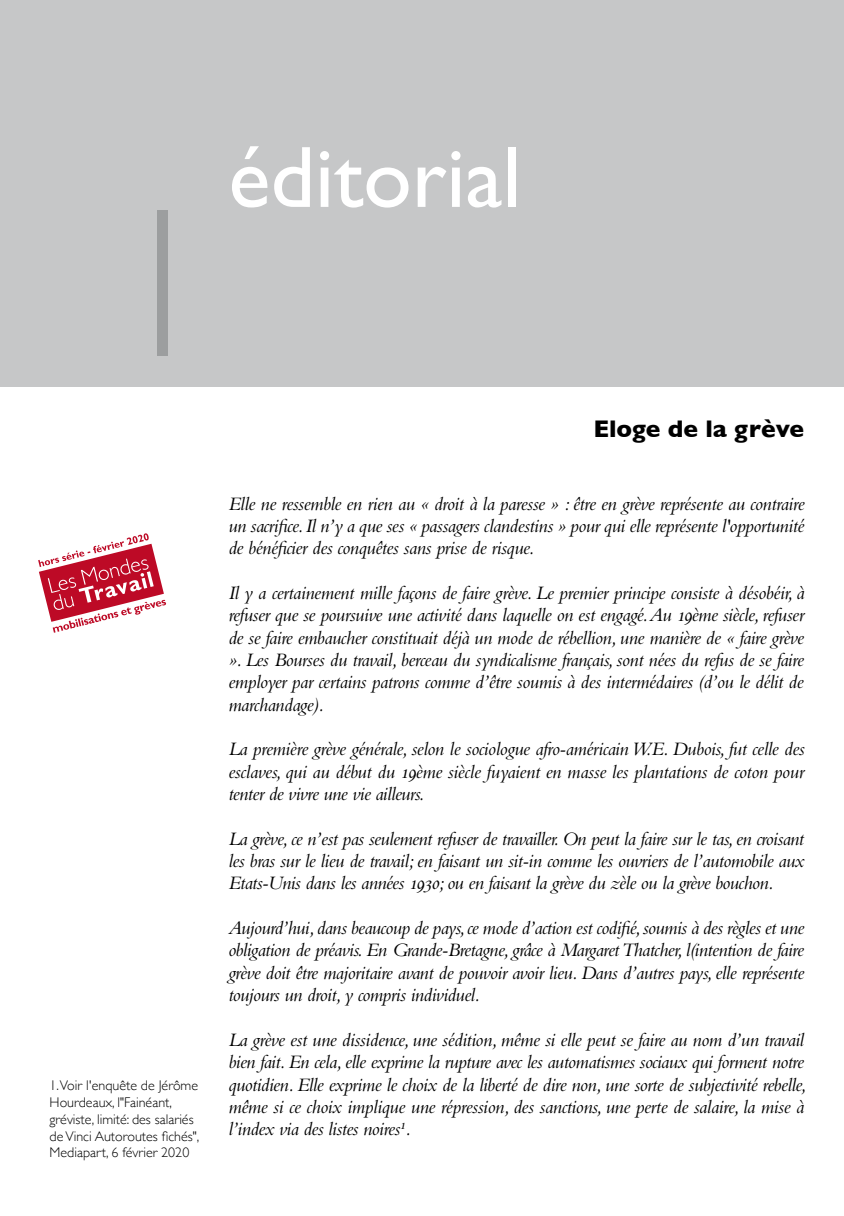
<style>
.page{position:relative;width:844px;height:1216px;background:#fff}
.page>*{position:absolute;margin:0;border:0;box-sizing:border-box;transform-origin:0 0}
.t1{font:300 213.5px "Gill Sans";color:#9c9e9f}
.t2{font:87.5px "Gill Sans";color:#fff}
.t3{font:700 24.5px "Gill Sans";color:#000}
.t4{font:italic 19.78px/22.4px "Bembo Std";letter-spacing:-.025em;color:#000;text-align:justify}
.t5{font:300 14px/16.8px "Gill Sans";color:#000}
</style>
<div class="page">
<div style="left:0;top:0;width:843px;height:387px;background:#c6c7c8"></div>
<svg style="left:38px;top:533px;width:128px;height:99px"></svg>
<h1 class="t1" style="left:109px;top:118px;width:108px">1</h1>
<p class="t5" style="left:50px;top:1076px;width:151px">1.Voir l'enquête de Jérôme<br>Hourdeaux, l"Fainéant, gréviste, limité: des salariés de Vinci Autoroutes fichés",<br>Mediapart, 6 février 2020</p>
<h2 class="t2" style="left:228px;top:126px;width:295px">éditorial</h2>
<p class="t3" style="left:593px;top:409px;width:212px">Eloge de la grève</p>
<p class="t4" style="left:228px;top:492px;width:577px">Elle ne ressemble en rien au « droit à la paresse » : être en grève représente au contraire un sacrifice. Il n’y a que ses « passagers clandestins » pour qui elle représente l'opportunité de bénéficier des conquêtes sans prise de risque.</p>
<p class="t4" style="left:228px;top:581px;width:577px">Il y a certainement mille façons de faire grève. Le premier principe consiste à désobéir, à refuser que se poursuive une activité dans laquelle on est engagé. Au 19ème siècle, refuser de se faire embaucher constituait déjà un mode de rébellion, une manière de « faire grève ». Les Bourses du travail, berceau du syndicalisme français, sont nées du refus de se faire employer par certains patrons comme d’être soumis à des intermédaires (d’ou le délit de marchandage).</p>
<p class="t4" style="left:228px;top:737px;width:577px">La première grève générale, selon le sociologue afro-américain W.E. Dubois, fut celle des esclaves, qui au début du 19ème siècle fuyaient en masse les plantations de coton pour tenter de vivre une vie ailleurs.</p>
<p class="t4" style="left:228px;top:827px;width:577px">La grève, ce n’est pas seulement refuser de travailler. On peut la faire sur le tas, en croisant les bras sur le lieu de travail; en faisant un sit-in comme les ouvriers de l’automobile aux Etats-Unis dans les années 1930; ou en faisant la grève du zèle ou la grève bouchon.</p>
<p class="t4" style="left:228px;top:916px;width:577px">Aujourd’hui, dans beaucoup de pays, ce mode d’action est codifié, soumis à des règles et une obligation de préavis. En Grande-Bretagne, grâce à Margaret Thatcher, l(intention de faire grève doit être majoritaire avant de pouvoir avoir lieu. Dans d’autres pays, elle représente toujours un droit, y compris individuel.</p>
<p class="t4" style="left:228px;top:1027px;width:579px;text-align:left">La grève est une dissidence, une sédition, même si elle peut se faire au nom d’un travail bien fait. En cela, elle exprime la rupture avec les automatismes sociaux qui forment notre quotidien. Elle exprime le choix de la liberté de dire non, une sorte de subjectivité rebelle, même si ce choix implique une répression, des sanctions, une perte de salaire, la mise à l’index via des listes noires<sup>1</sup>.</p>
</div>
